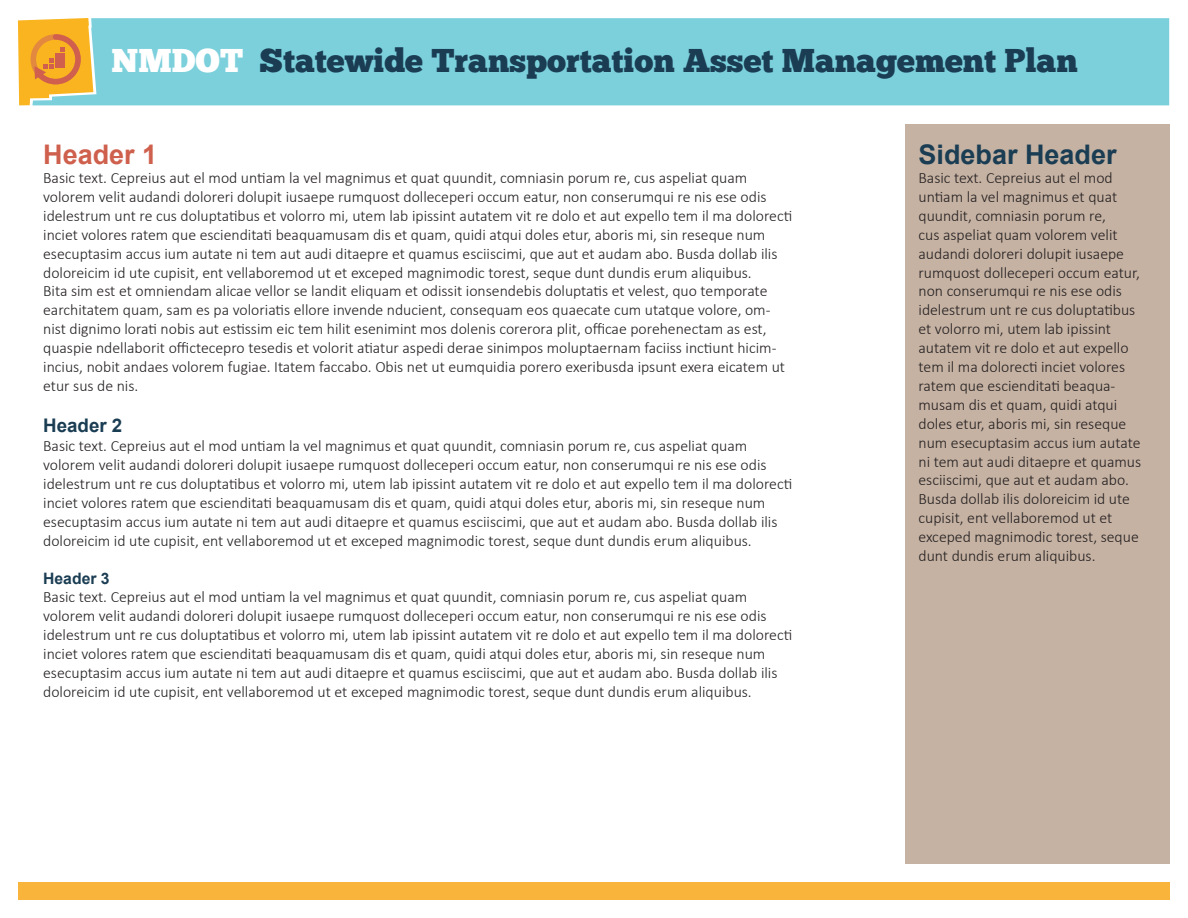
<style>
.page{position:relative;width:1188px;height:918px;background:#fff}
.page>*{position:absolute;margin:0;border:0;box-sizing:border-box;transform-origin:0 0}
.t1{font:33px "Chunk Five";color:#1a3d53}
.t2{font:700 27px "Arial";color:#1a3d53}
.t3{font:700 27px "Arial";color:#ce604d}
.t4{font:700 18.75px "Arial";color:#1a3d53}
.t5{font:300 15.75px/18.9px "Calibri";color:#231f20}
.t6{font:700 15.75px "Arial";color:#1a3d53}
.s1{color:#fff}
</style>
<div class="page">
<div style="left:93px;top:18px;width:1076px;height:87px;background:#7bd0dc"></div>
<svg style="left:18px;top:18px;width:75px;height:87px;background:#e9ae43"></svg>
<div style="left:18px;top:883px;width:1151px;height:17px;background:#f9b43c"></div>
<div style="left:905px;top:124px;width:264px;height:740px;background:#c5b2a3"></div>
<h1 class="t1" style="left:112px;top:41px;width:968px"><span class="s1">NMDOT</span> Statewide Transportation Asset Management Plan</h1>
<h2 class="t3" style="left:43px;top:140px;width:116px">Header 1</h2>
<p class="t5" style="left:43px;top:170px;width:751px">Basic text. Cepreius aut el mod untiam la vel magnimus et quat quundit, comniasin porum re, cus aspeliat quam volorem velit audandi doloreri dolupit iusaepe rumquost dolleceperi occum eatur, non conserumqui re nis ese odis idelestrum unt re cus doluptatibus et volorro mi, utem lab ipissint autatem vit re dolo et aut expello tem il ma dolorecti inciet volores ratem que escienditati beaquamusam dis et quam, quidi atqui doles etur, aboris mi, sin reseque num esecuptasim accus ium autate ni tem aut audi ditaepre et quamus esciiscimi, que aut et audam abo. Busda dollab ilis doloreicim id ute cupisit, ent vellaboremod ut et exceped magnimodic torest, seque dunt dundis erum aliquibus.<br>Bita sim est et omniendam alicae vellor se landit eliquam et odissit ionsendebis doluptatis et velest, quo temporate earchitatem quam, sam es pa voloriatis ellore invende nducient, consequam eos quaecate cum utatque volore, om&shy;nist dignimo lorati nobis aut estissim eic tem hilit esenimint mos dolenis corerora plit, officae porehenectam as est, quaspie ndellaborit offictecepro tesedis et volorit atiatur aspedi derae sinimpos moluptaernam faciiss inctiunt hicim&shy;incius, nobit andaes volorem fugiae. Itatem faccabo. Obis net ut eumquidia porero exeribusda ipsunt exera eicatem ut etur sus de nis.</p>
<p class="t4" style="left:43px;top:415px;width:81px">Header 2</p>
<p class="t5" style="left:43px;top:438px;width:751px">Basic text. Cepreius aut el mod untiam la vel magnimus et quat quundit, comniasin porum re, cus aspeliat quam volorem velit audandi doloreri dolupit iusaepe rumquost dolleceperi occum eatur, non conserumqui re nis ese odis idelestrum unt re cus doluptatibus et volorro mi, utem lab ipissint autatem vit re dolo et aut expello tem il ma dolorecti inciet volores ratem que escienditati beaquamusam dis et quam, quidi atqui doles etur, aboris mi, sin reseque num esecuptasim accus ium autate ni tem aut audi ditaepre et quamus esciiscimi, que aut et audam abo. Busda dollab ilis doloreicim id ute cupisit, ent vellaboremod ut et exceped magnimodic torest, seque dunt dundis erum aliquibus.</p>
<p class="t6" style="left:43px;top:569px;width:68px">Header 3</p>
<p class="t5" style="left:43px;top:589px;width:751px">Basic text. Cepreius aut el mod untiam la vel magnimus et quat quundit, comniasin porum re, cus aspeliat quam volorem velit audandi doloreri dolupit iusaepe rumquost dolleceperi occum eatur, non conserumqui re nis ese odis idelestrum unt re cus doluptatibus et volorro mi, utem lab ipissint autatem vit re dolo et aut expello tem il ma dolorecti inciet volores ratem que escienditati beaquamusam dis et quam, quidi atqui doles etur, aboris mi, sin reseque num esecuptasim accus ium autate ni tem aut audi ditaepre et quamus esciiscimi, que aut et audam abo. Busda dollab ilis doloreicim id ute cupisit, ent vellaboremod ut et exceped magnimodic torest, seque dunt dundis erum aliquibus.</p>
<h2 class="t2" style="left:919px;top:140px;width:200px">Sidebar Header</h2>
<p class="t5" style="left:919px;top:170px;width:224px">Basic text. Cepreius aut el mod untiam la vel magnimus et quat quundit, comniasin porum re,<br>cus aspeliat quam volorem velit audandi doloreri dolupit iusaepe rumquost dolleceperi occum eatur, non conserumqui re nis ese odis idelestrum unt re cus doluptatibus et volorro mi, utem lab ipissint autatem vit re dolo et aut expello tem il ma dolorecti inciet volores ratem que escienditati beaqua&shy;musam dis et quam, quidi atqui doles etur, aboris mi, sin reseque num esecuptasim accus ium autate ni tem aut audi ditaepre et quamus esciiscimi, que aut et audam abo.<br>Busda dollab ilis doloreicim id ute cupisit, ent vellaboremod ut et exceped magnimodic torest, seque dunt dundis erum aliquibus.</p>
</div>
